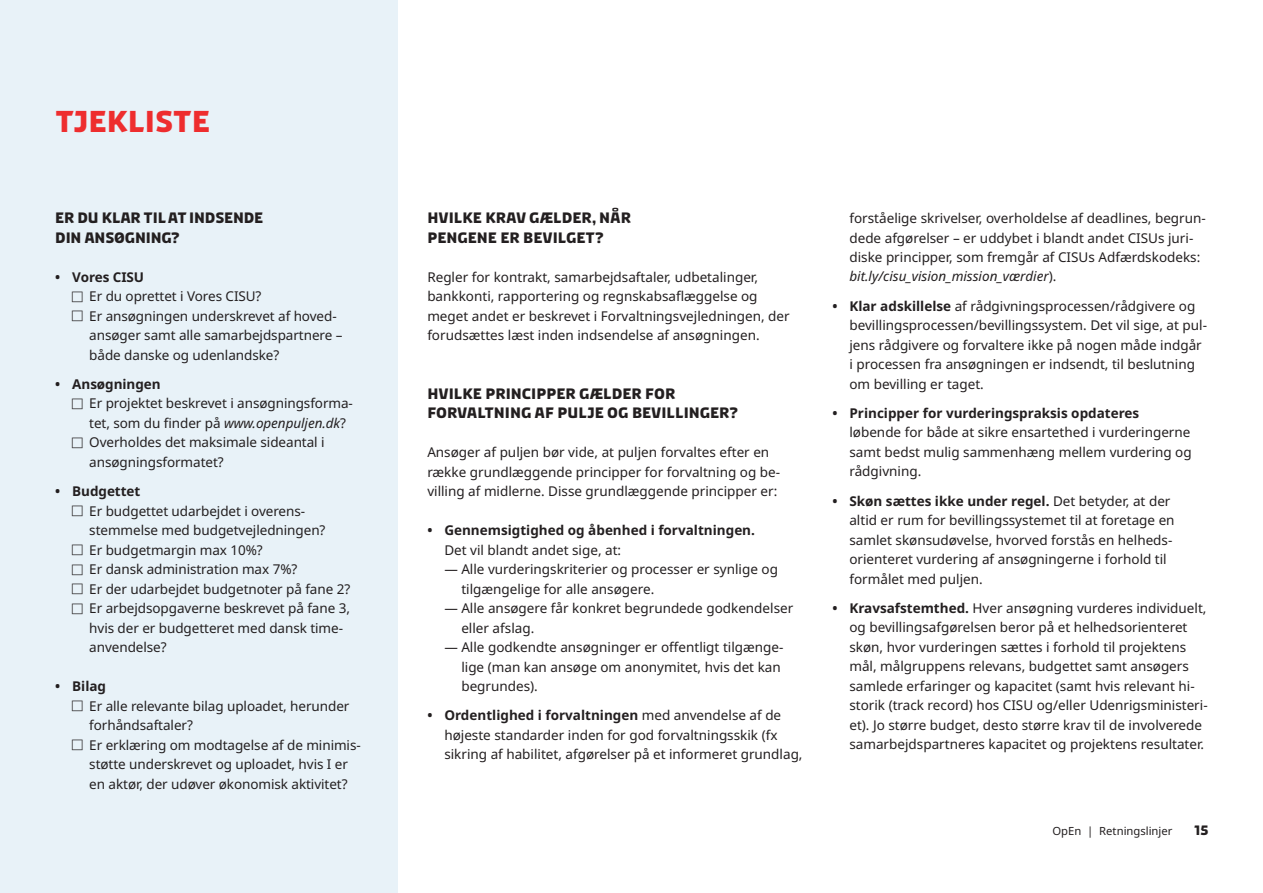
<style>
.page{position:relative;width:1263px;height:893px;background:#fff}
.page>*{position:absolute;margin:0;border:0;box-sizing:border-box;transform-origin:0 0}
.t1{font:700 30px "Diplomacy Office";color:#ee2d2e}
.t2{font:700 15px/19.5px "Diplomacy Office";color:#231f20}
.t3{font:13.5px/19.5px "Noto Sans";color:#231f20}
.t4{font:700 13.5px "Noto Sans";color:#231f20}
.t5{font:700 13.5px "Diplomacy Office";color:#231f20}
.t6{font:11.25px "Noto Sans";color:#231f20}
.s1{font-style:italic}
.s2{font-weight:700}
</style>
<div class="page">
<div style="left:0;top:0;width:398px;height:893px;background:#e8f2f8"></div>
<h1 class="t1" style="left:55px;top:101px;width:156px">TJEKLISTE</h1>
<p class="t2" style="left:55px;top:208px;width:209px">ER DU KLAR TIL AT INDSENDE<br>DIN ANSØGNING?</p>
<p class="t4" style="left:55px;top:269px;width:90px">• Vores CISU</p>
<p class="t3" style="left:89px;top:287px;width:255px">Er du oprettet i Vores CISU?<br>Er ansøgningen underskrevet af hoved&shy;ansøger samt alle samarbejdspartnere – både danske og udenlandske?</p>
<p class="t4" style="left:55px;top:376px;width:107px">• Ansøgningen</p>
<p class="t3" style="left:89px;top:394px;width:265px">Er projektet beskrevet i ansøgningsforma&shy;tet, som du finder på <span class="s1">www.openpuljen.dk</span>?<br>Overholdes det maksimale sideantal i ansøgningsformatet?</p>
<p class="t4" style="left:55px;top:483px;width:87px">• Budgettet</p>
<p class="t3" style="left:89px;top:501px;width:262px">Er budgettet udarbejdet i overens&shy;stemmelse med budgetvejledningen?<br>Er budgetmargin max 10%?<br>Er dansk administration max 7%?<br>Er der udarbejdet budgetnoter på fane 2?<br>Er arbejdsopgaverne beskrevet på fane 3, hvis der er budgetteret med dansk time&shy;anvendelse?</p>
<p class="t4" style="left:55px;top:678px;width:52px">• Bilag</p>
<p class="t3" style="left:89px;top:696px;width:273px">Er alle relevante bilag uploadet, herunder forhåndsaftaler?<br>Er erklæring om modtagelse af de minimis&shy;støtte underskrevet og uploadet, hvis I er en aktør, der udøver økonomisk aktivitet?</p>
<p class="t2" style="left:427px;top:208px;width:205px">HVILKE KRAV GÆLDER, NÅR<br>PENGENE ER BEVILGET?</p>
<p class="t3" style="left:427px;top:267px;width:364px">Regler for kontrakt, samarbejdsaftaler, udbetalinger, bankkonti, rapportering og regnskabsaflæggelse og meget andet er beskrevet i Forvaltningsvejledningen, der forudsættes læst inden indsendelse af ansøgningen.</p>
<p class="t2" style="left:427px;top:383px;width:312px">HVILKE PRINCIPPER GÆLDER FOR<br>FORVALTNING AF PULJE OG BEVILLINGER?</p>
<p class="t3" style="left:427px;top:443px;width:353px">Ansøger af puljen bør vide, at puljen forvaltes efter en række grundlæggende principper for forvaltning og be&shy;villing af midlerne. Disse grundlæggende principper er:</p>
<p class="t4" style="left:427px;top:522px;width:329px">• Gennemsigtighed og åbenhed i forvaltningen.</p>
<p class="t3" style="left:444px;top:540px;width:178px">Det vil blandt andet sige, at:</p>
<p class="t3" style="left:444px;top:560px;width:335px">― Alle vurderingskriterier og processer er synlige og</p>
<p class="t3" style="left:461px;top:579px;width:195px">tilgængelige for alle ansøgere.</p>
<p class="t3" style="left:444px;top:599px;width:350px">― Alle ansøgere får konkret begrundede godkendelser</p>
<p class="t3" style="left:461px;top:618px;width:74px">eller afslag.</p>
<p class="t3" style="left:444px;top:638px;width:341px">― Alle godkendte ansøgninger er offentligt tilgænge-</p>
<p class="t3" style="left:461px;top:657px;width:321px">lige (man kan ansøge om anonymitet, hvis det kan</p>
<p class="t3" style="left:461px;top:677px;width:78px">begrundes).</p>
<p class="t3" style="left:444px;top:706px;width:360px;text-indent:-17px"><span class="s2">• Ordentlighed i forvaltningen</span> med anvendelse af de højeste standarder inden for god forvaltningsskik (fx sikring af habilitet, afgørelser på et informeret grundlag,</p>
<p class="t3" style="left:849px;top:209px;width:358px">forståelige skrivelser, overholdelse af deadlines, begrun&shy;dede afgørelser – er uddybet i blandt andet CISUs juri&shy;diske principper, som fremgår af CISUs Adfærdskodeks: <span class="s1">bit.ly/cisu_vision_mission_værdier</span>).</p>
<p class="t3" style="left:849px;top:296px;width:359px;text-indent:-17px"><span class="s2">• Klar adskillelse</span> af rådgivningsprocessen/rådgivere og bevillingsprocessen/bevillingssystem. Det vil sige, at pul&shy;jens rådgivere og forvaltere ikke på nogen måde indgår i processen fra ansøgningen er indsendt, til beslutning om bevilling er taget.</p>
<p class="t4" style="left:832px;top:405px;width:308px">• Principper for vurderingspraksis opdateres</p>
<p class="t3" style="left:849px;top:423px;width:344px;text-align:justify">løbende for både at sikre ensartethed i vurderingerne samt bedst mulig sammenhæng mellem vurdering og rådgivning.</p>
<p class="t3" style="left:849px;top:491px;width:327px;text-indent:-17px"><span class="s2">• Skøn sættes ikke under regel.</span> Det betyder, at der altid er rum for bevillingssystemet til at foretage en samlet skønsudøvelse, hvorved forstås en helheds&shy;orienteret vurdering af ansøgningerne i forhold til formålet med puljen.</p>
<p class="t3" style="left:849px;top:599px;width:360px;text-indent:-17px"><span class="s2">• Kravsafstemthed.</span> Hver ansøgning vurderes individuelt, og bevillingsafgørelsen beror på et helhedsorienteret skøn, hvor vurderingen sættes i forhold til projektens mål, målgruppens relevans, budgettet samt ansøgers samlede erfaringer og kapacitet (samt hvis relevant hi&shy;storik (track record) hos CISU og/eller Udenrigsministeri&shy;et). Jo større budget, desto større krav til de involverede samarbejdspartneres kapacitet og projektens resultater.</p>
<p class="t6" style="left:1052px;top:825px;width:121px">OpEn | Retningslinjer</p>
<p class="t5" style="left:1194px;top:821px;width:16px">15</p>
</div>
